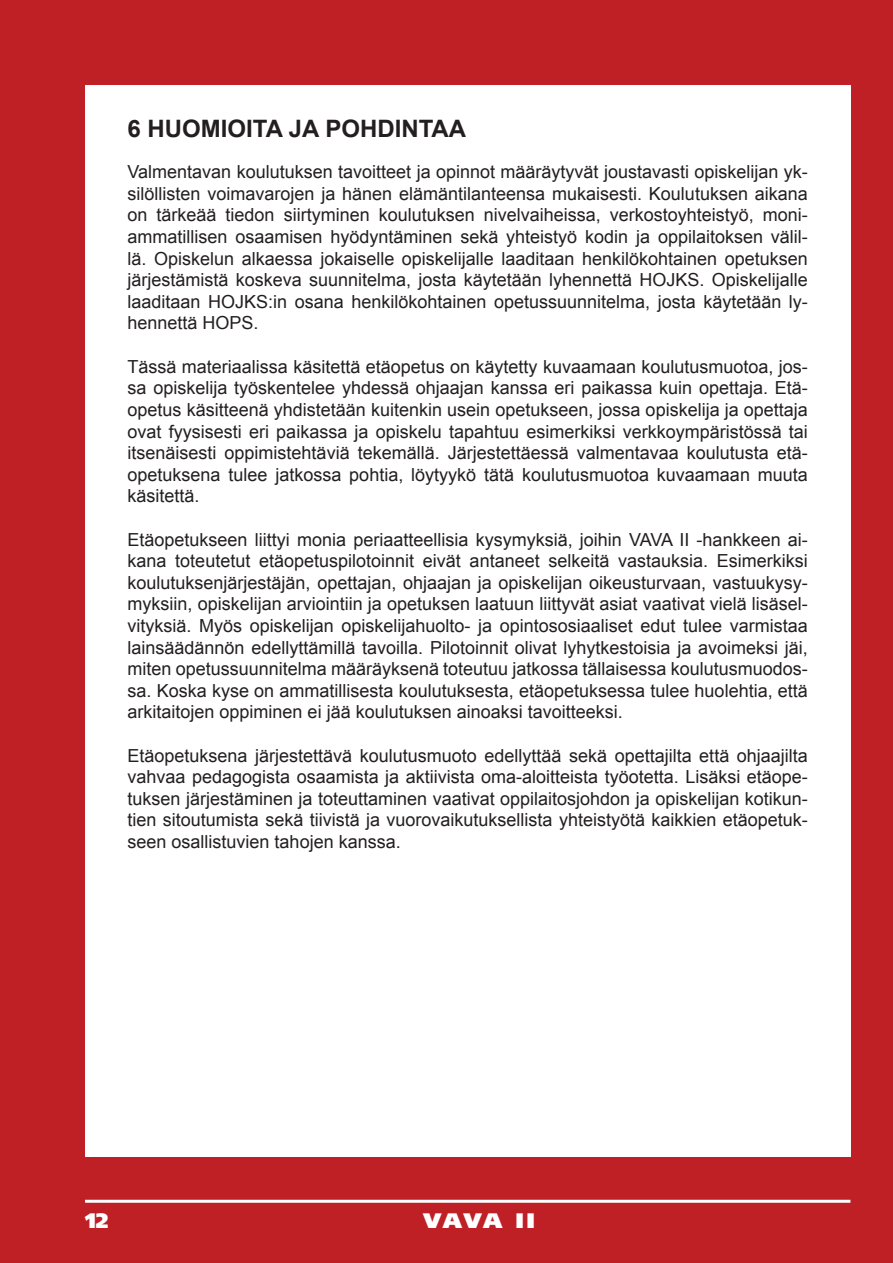
<style>
.page{position:relative;width:893px;height:1263px;background:#be2025}
.page>*{position:absolute;margin:0;border:0;box-sizing:border-box;transform-origin:0 0}
.t1{font:700 24px "Arial";color:#231f20}
.t2{font:900 21px "Frutiger";letter-spacing:.055em;color:#fff;scale:1.1 1}
.t3{font:900 21px "Frutiger";letter-spacing:.055em;color:#fff}
.t4{font:18px/21.6px "Arial";color:#231f20;text-align:justify}
</style>
<div class="page">
<div style="left:85px;top:85px;width:765px;height:1072px;background:#fff"></div>
<hr style="left:85px;top:1200px;width:765px;height:3px;background:#fff">
<h1 class="t1" style="left:128px;top:113px;width:56px">6 HUOM</h1>
<h1 class="t1" style="left:221px;top:113px;width:198px">IOITA JA POHDINTAA</h1>
<p class="t4" style="left:128px;top:161px;width:682px">Valmentavan koulutuksen tavoitteet ja opinnot määräytyvät joustavasti opiskelijan yk&shy;silöllisten voimavarojen ja hänen elämäntilanteensa mukaisesti. Koulutuksen aikana on tärkeää tiedon siirtyminen koulutuksen nivelvaiheissa, verkostoyhteistyö, moni&shy;ammatillisen osaamisen hyödyntäminen sekä yhteistyö kodin ja oppilaitoksen välil&shy;lä. Opiskelun alkaessa jokaiselle opiskelijalle laaditaan henkilökohtainen opetuksen järjestämistä koskeva suunnitelma, josta käytetään lyhennettä HOJKS. Opiskelijalle laaditaan HOJKS:in osana henkilökohtainen opetussuunnitelma, josta käytetään ly&shy;hennettä HOPS.</p>
<p class="t4" style="left:128px;top:356px;width:682px">Tässä materiaalissa käsitettä etäopetus on käytetty kuvaamaan koulutusmuotoa, jos&shy;sa opiskelija työskentelee yhdessä ohjaajan kanssa eri paikassa kuin opettaja. Etä&shy;opetus käsitteenä yhdistetään kuitenkin usein opetukseen, jossa opiskelija ja opettaja ovat fyysisesti eri paikassa ja opiskelu tapahtuu esimerkiksi verkkoympäristössä tai itsenäisesti oppimistehtäviä tekemällä. Järjestettäessä valmentavaa koulutusta etä&shy;opetuksena tulee jatkossa pohtia, löytyykö tätä koulutusmuotoa kuvaamaan muuta käsitettä.</p>
<p class="t4" style="left:128px;top:529px;width:682px">Etäopetukseen liittyi monia periaatteellisia kysymyksiä, joihin VAVA II -hankkeen ai&shy;kana toteutetut etäopetuspilotoinnit eivät antaneet selkeitä vastauksia. Esimerkiksi koulutuksenjärjestäjän, opettajan, ohjaajan ja opiskelijan oikeusturvaan, vastuukysy&shy;myksiin, opiskelijan arviointiin ja opetuksen laatuun liittyvät asiat vaativat vielä lisäsel&shy;vityksiä. Myös opiskelijan opiskelijahuolto- ja opintososiaaliset edut tulee varmistaa lainsäädännön edellyttämillä tavoilla. Pilotoinnit olivat lyhytkestoisia ja avoimeksi jäi, miten opetussuunnitelma määräyksenä toteutuu jatkossa tällaisessa koulutusmuodos&shy;sa. Koska kyse on ammatillisesta koulutuksesta, etäopetuksessa tulee huolehtia, että arkitaitojen oppiminen ei jää koulutuksen ainoaksi tavoitteeksi.</p>
<p class="t4" style="left:128px;top:745px;width:682px">Etäopetuksena järjestettävä koulutusmuoto edellyttää sekä opettajilta että ohjaajilta vahvaa pedagogista osaamista ja aktiivista oma-aloitteista työotetta. Lisäksi etäope&shy;tuksen järjestäminen ja toteuttaminen vaativat oppilaitosjohdon ja opiskelijan kotikun&shy;tien sitoutumista sekä tiivistä ja vuorovaikutuksellista yhteistyötä kaikkien etäopetuk&shy;seen osallistuvien tahojen kanssa.</p>
<p class="t3" style="left:85px;top:1208px;width:25px">12</p>
<p class="t2" style="left:423px;top:1208px;width:103px">VAVA II</p>
<p class="t2" style="left:400px;top:1208px;width:103px">VAVA II</p>
</div>
